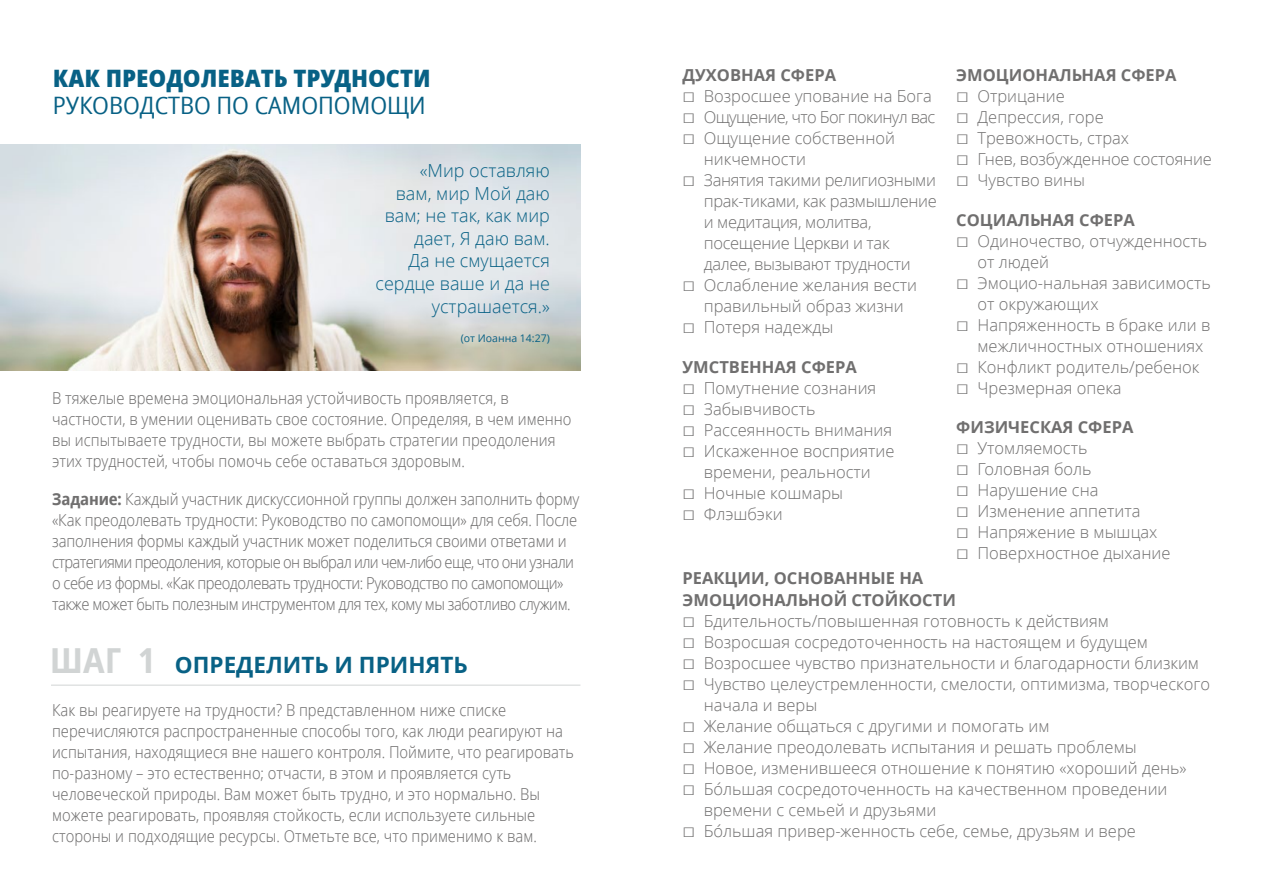
<style>
.page{position:relative;width:1263px;height:893px;background:#fff}
.page>*{position:absolute;margin:0;border:0;box-sizing:border-box;transform-origin:0 0}
.t1{font:800 24px "Zoram Condlds Lat";color:#086185}
.t2{font:24px "Zoram Condlds Lat";color:#086185}
.t3{font:700 22.5px "Zoramlds Lat";color:#086185}
.t4{font:300 18px/22.5px "Zoramlds Lat";color:#086185;text-align:right}
.t5{font:300 16.5px/21px "Zoramlds Lat";color:#706f6f}
.t6{font:300 16.5px/21px "Zoram Condlds Lat";color:#706f6f}
.t7{font:300 16.5px/21px "Zoram Condlds Lat";letter-spacing:-.03em;color:#706f6f}
.t8{font:700 16.5px/22.5px "Zoramlds Lat";color:#706f6f}
.t9{font:300 16.5px/21px "Zoramlds Lat";letter-spacing:-.02em;color:#706f6f}
.t10{font:300 16.5px "Zoramlds Lat";letter-spacing:-.04em;color:#706f6f}
.t11{font:10.5px "Zoramlds Lat";color:#086185}
.s1{font-weight:700}
.s2{font-family:"Zoram Condlds Lat";font-size:34.5px;color:#d1d4d4}
.s3{font-size:21px}
</style>
<div class="page">
<hr style="left:51px;top:685px;width:529px;height:1px;background:#d1d4d4">
<img style="left:0;top:144px;width:580px;height:227px">
<h1 class="t1" style="left:53px;top:60px;width:379px">КАК ПРЕОДОЛЕВАТЬ ТРУДНОСТИ</h1>
<h1 class="t2" style="left:53px;top:87px;width:374px">РУКОВОДСТВО ПО САМОПОМОЩИ</h1>
<p class="t4" style="left:376px;top:160px;width:176px">«Мир оставляю<br>вам, мир Мой даю вам; не так, как мир дает, Я даю вам.<br>Да не смущается сердце ваше и да не устрашается.»</p>
<p class="t11" style="left:461px;top:331px;width:91px">(от Иоанна 14:27)</p>
<p class="t6" style="left:52px;top:388px;width:521px">В тяжелые времена эмоциональная устойчивость проявляется, в частности, в умении оценивать свое состояние. Определяя, в чем именно вы испытываете трудности, вы можете выбрать стратегии преодоления этих трудностей, чтобы помочь себе оставаться здоровым.</p>
<p class="t7" style="left:52px;top:489px;width:529px"><span class="s1">Задание:</span> Каждый участник дискуссионной группы должен заполнить форму «Как преодолевать трудности: Руководство по самопомощи» для себя. После заполнения формы каждый участник может поделиться своими ответами и стратегиями преодоления, которые он выбрал или чем-либо еще, что они узнали о себе из формы. «Как преодолевать трудности: Руководство по самопомощи» также может быть полезным инструментом для тех, кому мы заботливо служим.</p>
<h2 class="t3" style="left:50px;top:648px;width:419px"><span class="s2">ШАГ 1</span> ОПРЕДЕЛИТЬ И ПРИНЯТЬ</h2>
<p class="t6" style="left:52px;top:700px;width:523px">Как вы реагируете на трудности? В представленном ниже списке перечисляются распространенные способы того, как люди реагируют на испытания, находящиеся вне нашего контроля. Поймите, что реагировать по-разному – это естественно; отчасти, в этом и проявляется суть человеческой природы. Вам может быть трудно, и это нормально. Вы можете реагировать, проявляя стойкость, если используете сильные стороны и подходящие ресурсы. Отметьте все, что применимо к вам.</p>
<p class="t8" style="left:682px;top:64px;width:155px">ДУХОВНАЯ СФЕРА</p>
<p class="t5" style="left:682px;top:86px;width:251px"><span class="s3">□</span> Возросшее упование на Бога</p>
<p class="t10" style="left:682px;top:105px;width:254px"><span class="s3">□</span> Ощущение, что Бог покинул вас</p>
<p class="t5" style="left:704px;top:128px;width:193px;text-indent:-21px"><span class="s3">□</span> Ощущение собственной никчемности</p>
<p class="t9" style="left:704px;top:170px;width:234px;text-indent:-21px"><span class="s3">□</span> Занятия такими религиозными прак-тиками, как размышление и медитация, молитва, посещение Церкви и так далее, вызывают трудности</p>
<p class="t5" style="left:682px;top:275px;width:236px;text-align:center"><span class="s3">□</span> Ослабление желания вести правильный образ жизни</p>
<p class="t5" style="left:682px;top:317px;width:152px"><span class="s3">□</span> Потеря надежды</p>
<p class="t8" style="left:682px;top:356px;width:176px">УМСТВЕННАЯ СФЕРА</p>
<p class="t5" style="left:682px;top:377px;width:195px"><span class="s3">□</span> Помутнение сознания</p>
<p class="t5" style="left:682px;top:398px;width:135px"><span class="s3">□</span> Забывчивость</p>
<p class="t5" style="left:682px;top:419px;width:211px"><span class="s3">□</span> Рассеянность внимания</p>
<p class="t5" style="left:682px;top:440px;width:214px;text-align:center"><span class="s3">□</span> Искаженное восприятие времени, реальности</p>
<p class="t5" style="left:682px;top:482px;width:162px"><span class="s3">□</span> Ночные кошмары</p>
<p class="t5" style="left:682px;top:503px;width:102px"><span class="s3">□</span> Флэшбэки</p>
<p class="t8" style="left:956px;top:64px;width:222px">ЭМОЦИОНАЛЬНАЯ СФЕРА</p>
<p class="t5" style="left:956px;top:86px;width:110px"><span class="s3">□</span> Отрицание</p>
<p class="t5" style="left:956px;top:107px;width:149px"><span class="s3">□</span> Депрессия, горе</p>
<p class="t5" style="left:956px;top:128px;width:174px"><span class="s3">□</span> Тревожность, страх</p>
<p class="t5" style="left:956px;top:149px;width:257px"><span class="s3">□</span> Гнев, возбужденное состояние</p>
<p class="t5" style="left:956px;top:170px;width:130px"><span class="s3">□</span> Чувство вины</p>
<p class="t8" style="left:956px;top:209px;width:180px">СОЦИАЛЬНАЯ СФЕРА</p>
<p class="t5" style="left:977px;top:230px;width:231px;text-indent:-21px"><span class="s3">□</span> Одиночество, отчужденность от людей</p>
<p class="t5" style="left:977px;top:272px;width:235px;text-indent:-21px"><span class="s3">□</span> Эмоцио-нальная зависимость от окружающих</p>
<p class="t5" style="left:977px;top:314px;width:234px;text-indent:-21px"><span class="s3">□</span> Напряженность в браке или в межличностных отношениях</p>
<p class="t5" style="left:956px;top:356px;width:245px"><span class="s3">□</span> Конфликт родитель/ребенок</p>
<p class="t5" style="left:956px;top:377px;width:167px"><span class="s3">□</span> Чрезмерная опека</p>
<p class="t8" style="left:956px;top:416px;width:179px">ФИЗИЧЕСКАЯ СФЕРА</p>
<p class="t5" style="left:956px;top:438px;width:133px"><span class="s3">□</span> Утомляемость</p>
<p class="t5" style="left:956px;top:459px;width:137px"><span class="s3">□</span> Головная боль</p>
<p class="t5" style="left:956px;top:480px;width:144px"><span class="s3">□</span> Нарушение сна</p>
<p class="t5" style="left:956px;top:501px;width:186px"><span class="s3">□</span> Изменение аппетита</p>
<p class="t5" style="left:956px;top:522px;width:203px"><span class="s3">□</span> Напряжение в мышцах</p>
<p class="t5" style="left:956px;top:543px;width:216px"><span class="s3">□</span> Поверхностное дыхание</p>
<p class="t8" style="left:682px;top:567px;width:275px">РЕАКЦИИ, ОСНОВАННЫЕ НА<br>ЭМОЦИОНАЛЬНОЙ СТОЙКОСТИ</p>
<p class="t5" style="left:682px;top:611px;width:428px"><span class="s3">□</span> Бдительность/повышенная готовность к действиям</p>
<p class="t5" style="left:682px;top:632px;width:467px"><span class="s3">□</span> Возросшая сосредоточенность на настоящем и будущем</p>
<p class="t5" style="left:682px;top:653px;width:518px"><span class="s3">□</span> Возросшее чувство признательности и благодарности близким</p>
<p class="t5" style="left:704px;top:674px;width:508px;text-indent:-21px"><span class="s3">□</span> Чувство целеустремленности, смелости, оптимизма, творческого начала и веры</p>
<p class="t5" style="left:682px;top:716px;width:368px"><span class="s3">□</span> Желание общаться с другими и помогать им</p>
<p class="t5" style="left:682px;top:737px;width:456px"><span class="s3">□</span> Желание преодолевать испытания и решать проблемы</p>
<p class="t5" style="left:682px;top:758px;width:506px"><span class="s3">□</span> Новое, изменившееся отношение к понятию «хороший день»</p>
<p class="t5" style="left:704px;top:779px;width:465px;text-indent:-21px"><span class="s3">□</span> Бо́льшая сосредоточенность на качественном проведении времени с семьей и друзьями</p>
<p class="t5" style="left:682px;top:821px;width:455px"><span class="s3">□</span> Бо́льшая привер-женность себе, семье, друзьям и вере</p>
</div>
